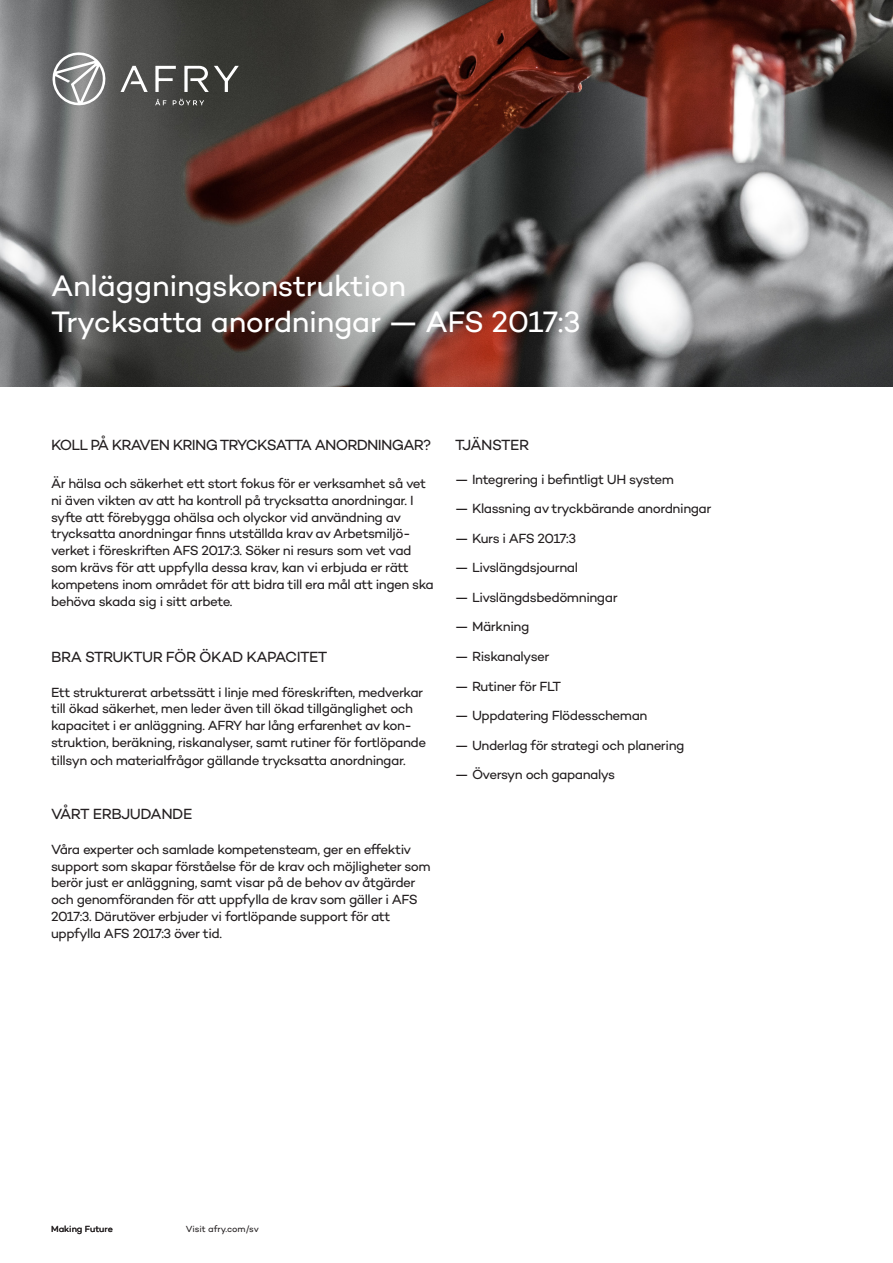
<style>
.page{position:relative;width:893px;height:1263px;background:#fff}
.page>*{position:absolute;margin:0;border:0;box-sizing:border-box;transform-origin:0 0}
.Rubrik{font:30px "Campton";letter-spacing:-.015em;color:#fff}
.Brödtext{font:15px "Campton";letter-spacing:-.03em;color:#231f20}
.Ingress{font:15px "Campton";letter-spacing:-.05em;color:#231f20}
.Ingress-2{font:13.5px/16.8px "Campton";letter-spacing:-.035em;color:#231f20}
.Brödtext-2{font:13.5px/16.8px "Campton";letter-spacing:-.035em;color:#231f20}
.Ingress-3{font:9px "Campton";color:#231f20}
</style>
<div class="page">
<img style="left:0;top:0;width:893px;height:387px">
<svg style="left:155px;top:66px;width:21px;height:26px"></svg>
<svg style="left:121px;top:66px;width:27px;height:26px"></svg>
<svg style="left:184px;top:66px;width:55px;height:26px"></svg>
<svg style="left:173px;top:99px;width:31px;height:6px"></svg>
<svg style="left:155px;top:99px;width:11px;height:6px"></svg>
<svg style="left:51px;top:51px;width:58px;height:56px"></svg>
<p class="Rubrik" style="left:51px;top:267px;width:357px">Anläggningskonstruktion</p>
<p class="Rubrik" style="left:51px;top:303px;width:531px">Trycksatta anordningar — AFS 2017:3</p>
<p class="Ingress" style="left:51px;top:435px;width:382px">KOLL PÅ KRAVEN KRING TRYCKSATTA ANORDNINGAR?</p>
<p class="Ingress-2" style="left:51px;top:475px;width:384px">Är hälsa och säkerhet ett stort fokus för er verksamhet så vet ni även vikten av att ha kontroll på trycksatta anordningar. I syfte att förebygga ohälsa och olyckor vid användning av trycksatta anordningar finns utställda krav av Arbetsmiljö&shy;verket i föreskriften AFS 2017:3. Söker ni resurs som vet vad som krävs för att uppfylla dessa krav, kan vi erbjuda er rätt kompetens inom området för att bidra till era mål att ingen ska behöva skada sig i sitt arbete.</p>
<p class="Brödtext" style="left:51px;top:647px;width:278px">BRA STRUKTUR FÖR ÖKAD KAPACITET</p>
<p class="Brödtext-2" style="left:51px;top:683px;width:377px">Ett strukturerat arbetssätt i linje med föreskriften, medverkar till ökad säkerhet, men leder även till ökad tillgänglighet och kapacitet i er anläggning. AFRY har lång erfarenhet av kon&shy;struktion, beräkning, riskanalyser, samt rutiner för fortlöpande tillsyn och materialfrågor gällande trycksatta anordningar.</p>
<p class="Brödtext" style="left:51px;top:804px;width:143px">VÅRT ERBJUDANDE</p>
<p class="Brödtext-2" style="left:51px;top:840px;width:381px">Våra experter och samlade kompetensteam, ger en effektiv support som skapar förståelse för de krav och möjligheter som berör just er anläggning, samt visar på de behov av åtgärder och genomföranden för att uppfylla de krav som gäller i AFS 2017:3. Därutöver erbjuder vi fortlöpande support för att uppfylla AFS 2017:3 över tid.</p>
<p class="Brödtext" style="left:455px;top:435px;width:76px">TJÄNSTER</p>
<p class="Ingress-2" style="left:455px;top:470px;width:221px">— Integrering i befintligt UH system</p>
<p class="Ingress-2" style="left:455px;top:500px;width:258px">— Klassning av tryckbärande anordningar</p>
<p class="Ingress-2" style="left:455px;top:529px;width:123px">— Kurs i AFS 2017:3</p>
<p class="Ingress-2" style="left:455px;top:559px;width:125px">— Livslängdsjournal</p>
<p class="Ingress-2" style="left:455px;top:588px;width:164px">— Livslängdsbedömningar</p>
<p class="Ingress-2" style="left:455px;top:618px;width:76px">— Märkning</p>
<p class="Ingress-2" style="left:455px;top:648px;width:96px">— Riskanalyser</p>
<p class="Ingress-2" style="left:455px;top:677px;width:108px">— Rutiner för FLT</p>
<p class="Ingress-2" style="left:455px;top:707px;width:194px">— Uppdatering Flödesscheman</p>
<p class="Ingress-2" style="left:455px;top:736px;width:231px">— Underlag för strategi och planering</p>
<p class="Ingress-2" style="left:455px;top:766px;width:162px">— Översyn och gapanalys</p>
<p class="Ingress-3" style="left:51px;top:1223px;width:63px">Making Future</p>
<p class="Ingress-3" style="left:186px;top:1223px;width:75px">Visit afry.com/sv</p>
</div>
